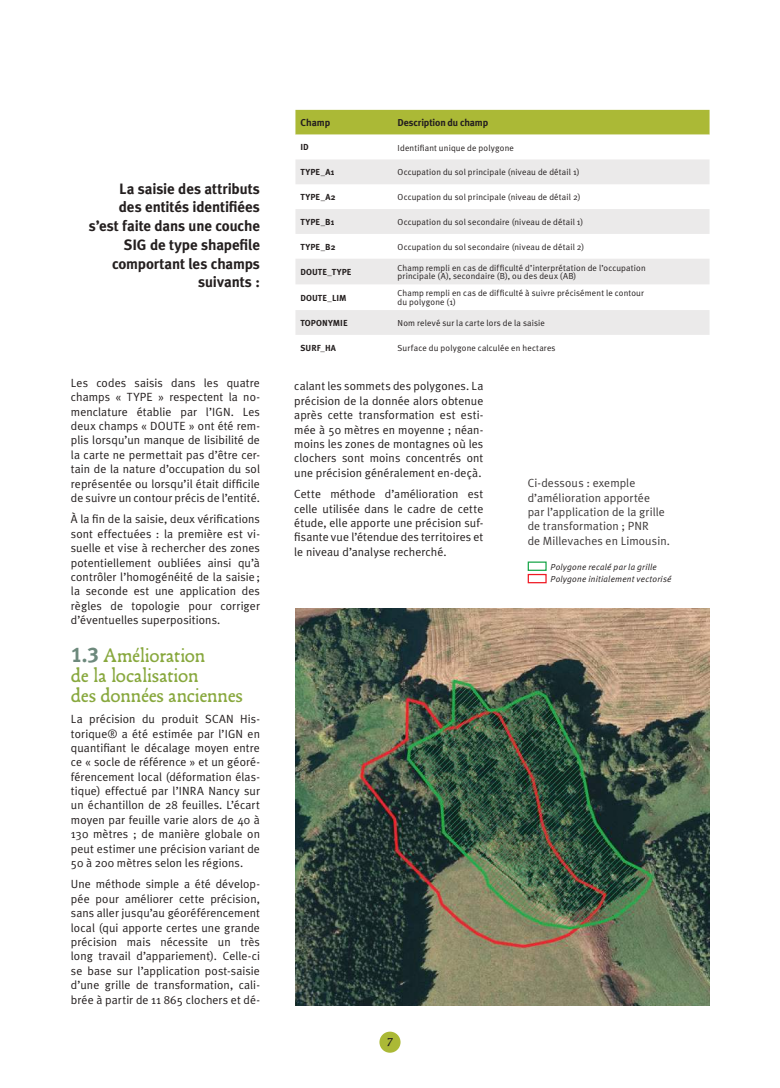
<style>
.page{position:relative;width:780px;height:1088px;background:#fff}
.page>*{position:absolute;margin:0;border:0;box-sizing:border-box;transform-origin:0 0}
.t1{font:21.25px/20px "Francesco";letter-spacing:-.005em;color:#88a83e}
.t2{font:700 15px/18.8px "Meta Plus";letter-spacing:-.005em;color:#241f1f;text-align:right}
.t3{font:12.5px "Francesco";color:#241f1f}
.t4{font:11.88px/14.4px "Meta Plus Normal";letter-spacing:.005em;color:#241f1f;text-align:justify}
.t5{font:11.88px/14.4px "Meta Plus Normal";letter-spacing:.005em;color:#3e3a3a}
.t6{font:700 10px "Meta Plus";letter-spacing:-.01em;color:#241f1f}
.t7{font:8.75px/8.8px "Meta Plus Normal";letter-spacing:.02em;color:#241f1f}
.t8{font:700 8.75px "Meta Plus";letter-spacing:.015em;color:#241f1f}
.t9{font:italic 8.75px/12.4px "Meta Plus Normal";letter-spacing:.02em;color:#241f1f}
.s1{font-family:"Meta Plus Bold Caps";color:#6d897c}
</style>
<div class="page">
<div style="left:295px;top:110px;width:414px;height:25px;background:#abb936"></div>
<svg style="left:295px;top:159px;width:414px;height:176px;fill:#ebeaea"></svg>
<img style="left:295px;top:609px;width:414px;height:397px">
<div style="left:527px;top:561px;width:19px;height:10px;border:1px solid #17a548"></div>
<div style="left:527px;top:574px;width:19px;height:9px;border:1px solid #ef1923"></div>
<div style="left:379px;top:1031px;width:21px;height:22px;background:#abb936;border-radius:50%"></div>
<p class="t2" style="left:89px;top:179px;width:172px">La saisie des attributs<br>des entités identifiées s’est faite dans une couche<br>SIG de type shapefile comportant les champs suivants :</p>
<p class="t4" style="left:71px;top:375px;width:190px">Les codes saisis dans les quatre champs « TYPE » respectent la no&shy;menclature établie par l’IGN. Les deux champs « DOUTE » ont été rem&shy;plis lorsqu’un manque de lisibilité de la carte ne permettait pas d’être cer&shy;tain de la nature d’occupation du sol représentée ou lorsqu’il était difficile de suivre un contour précis de l’entité.</p>
<p class="t4" style="left:71px;top:512px;width:190px">À la fin de la saisie, deux vérifications sont effectuées : la première est vi&shy;suelle et vise à rechercher des zones potentiellement oubliées ainsi qu’à contrôler l’homogénéité de la saisie; la seconde est une application des règles de topologie pour corriger d’éventuelles superpositions.</p>
<h1 class="t1" style="left:71px;top:644px;width:173px"><span class="s1">1.3</span> Amélioration<br>de la localisation<br>des données anciennes</h1>
<p class="t4" style="left:71px;top:712px;width:190px">La précision du produit SCAN His&shy;torique® a été estimée par l’IGN en quantifiant le décalage moyen entre ce « socle de référence » et un géoré&shy;férencement local (déformation élas&shy;tique) effectué par l’INRA Nancy sur un échantillon de 28 feuilles. L’écart moyen par feuille varie alors de 40 à 130 mètres ; de manière globale on peut estimer une précision variant de 50 à 200 mètres selon les régions.</p>
<p class="t4" style="left:71px;top:877px;width:190px">Une méthode simple a été dévelop&shy;pée pour améliorer cette précision, sans aller jusqu’au géoréférencement local (qui apporte certes une grande précision mais nécessite un très long travail d’appariement). Celle-ci se base sur l’application post-saisie d’une grille de transformation, cali&shy;brée à partir de 11 865 clochers et dé-</p>
<p class="t6" style="left:300px;top:117px;width:31px">Champ</p>
<p class="t6" style="left:397px;top:117px;width:92px">Description du champ</p>
<p class="t8" style="left:300px;top:142px;width:10px">ID</p>
<p class="t7" style="left:397px;top:143px;width:118px">Identifiant unique de polygone</p>
<p class="t8" style="left:300px;top:167px;width:36px">TYPE_A1</p>
<p class="t7" style="left:397px;top:168px;width:183px">Occupation du sol principale (niveau de détail 1)</p>
<p class="t8" style="left:300px;top:192px;width:37px">TYPE_A2</p>
<p class="t7" style="left:397px;top:193px;width:184px">Occupation du sol principale (niveau de détail 2)</p>
<p class="t8" style="left:300px;top:217px;width:35px">TYPE_B1</p>
<p class="t7" style="left:397px;top:217px;width:187px">Occupation du sol secondaire (niveau de détail 1)</p>
<p class="t8" style="left:300px;top:242px;width:36px">TYPE_B2</p>
<p class="t7" style="left:397px;top:242px;width:188px">Occupation du sol secondaire (niveau de détail 2)</p>
<p class="t8" style="left:300px;top:267px;width:53px">DOUTE_TYPE</p>
<p class="t7" style="left:397px;top:263px;width:250px">Champ rempli en cas de difficulté d’interprétation de l’occupation principale (A), secondaire (B), ou des deux (AB)</p>
<p class="t8" style="left:300px;top:292px;width:48px">DOUTE_LIM</p>
<p class="t7" style="left:397px;top:289px;width:248px">Champ rempli en cas de difficulté à suivre précisément le contour du polygone (1)</p>
<p class="t8" style="left:300px;top:318px;width:49px">TOPONYMIE</p>
<p class="t7" style="left:397px;top:318px;width:149px">Nom relevé sur la carte lors de la saisie</p>
<p class="t8" style="left:300px;top:343px;width:37px">SURF_HA</p>
<p class="t7" style="left:397px;top:343px;width:159px">Surface du polygone calculée en hectares</p>
<p class="t4" style="left:294px;top:379px;width:190px">calant les sommets des polygones. La précision de la donnée alors obtenue après cette transformation est esti&shy;mée à 50 mètres en moyenne ; néan&shy;moins les zones de montagnes où les clochers sont moins concentrés ont une précision généralement en-deçà.</p>
<p class="t4" style="left:294px;top:487px;width:190px">Cette méthode d’amélioration est celle utilisée dans le cadre de cette étude, elle apporte une précision suf&shy;fisante vue l’étendue des territoires et le niveau d’analyse recherché.</p>
<p class="t5" style="left:527px;top:476px;width:144px">Ci-dessous : exemple d’amélioration apportée<br>par l’application de la grille de transformation ; PNR<br>de Millevaches en Limousin.</p>
<p class="t9" style="left:550px;top:560px;width:122px">Polygone recalé par la grille<br>Polygone initialement vectorisé</p>
<p class="t3" style="left:387px;top:1033px;width:8px">7</p>
</div>
